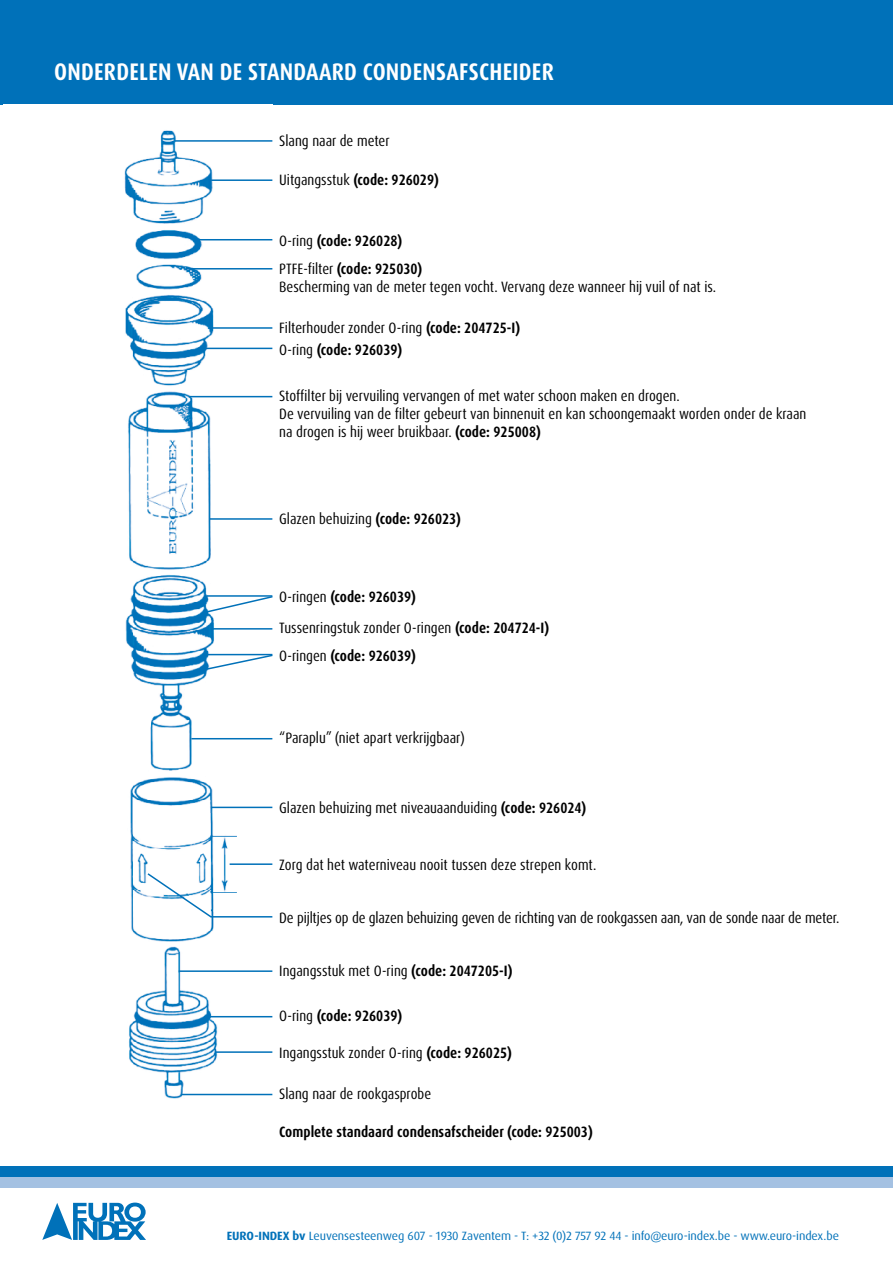
<style>
.page{position:relative;width:893px;height:1263px;background:#fff}
.page>*{position:absolute;margin:0;border:0;box-sizing:border-box;transform-origin:0 0}
.t1{font:700 condensed 24px "Dax Pro";letter-spacing:.01em;color:#fff}
.t2{font:condensed 15px/18px "Dax Pro";color:#000}
.t3{font:700 condensed 15px/28.8px "Dax Pro";color:#000}
.t4{font:12px "Dax Pro";letter-spacing:-.01em;color:#0071b9}
.s1{font-weight:400}
.s2{font-weight:700}
</style>
<div class="page">
<svg style="left:42px;top:1202px;width:104px;height:38px"></svg>
<div style="left:0;top:1166px;width:893px;height:10px;background:#0071b9"></div>
<div style="left:0;top:1176px;width:893px;height:11px;background:#a4c1e2"></div>
<div style="left:0;top:0;width:893px;height:104px;background:#0071b9"></div>
<img style="left:124px;top:130px;width:148px;height:969px">
<hr style="left:175px;top:140px;width:97px;height:2px;background:#0071b9">
<hr style="left:211px;top:179px;width:61px;height:2px;background:#0071b9">
<hr style="left:195px;top:239px;width:77px;height:1px;background:#0071b9">
<hr style="left:186px;top:268px;width:86px;height:1px;background:#0071b9">
<hr style="left:211px;top:327px;width:61px;height:2px;background:#0071b9">
<hr style="left:204px;top:348px;width:68px;height:1px;background:#0071b9">
<hr style="left:189px;top:396px;width:83px;height:1px;background:#0071b9">
<hr style="left:210px;top:518px;width:62px;height:2px;background:#0071b9">
<hr style="left:191px;top:738px;width:81px;height:1px;background:#0071b9">
<hr style="left:179px;top:970px;width:93px;height:2px;background:#0071b9">
<hr style="left:182px;top:1094px;width:90px;height:1px;background:#0071b9">
<hr style="left:204px;top:1016px;width:68px;height:1px;background:#0071b9">
<hr style="left:215px;top:1051px;width:57px;height:2px;background:#0071b9">
<hr style="left:211px;top:807px;width:61px;height:1px;background:#0071b9">
<svg style="left:146px;top:872px;width:127px;height:46px"></svg>
<hr style="left:230px;top:863px;width:42px;height:2px;background:#0071b9">
<hr style="left:211px;top:628px;width:61px;height:2px;background:#0071b9">
<svg style="left:205px;top:595px;width:68px;height:19px"></svg>
<svg style="left:203px;top:653px;width:70px;height:18px"></svg>
<h1 class="t1" style="left:54px;top:56px;width:501px">ONDERDELEN VAN DE STANDAARD CONDENSAFSCHEIDER</h1>
<p class="t2" style="left:279px;top:132px;width:112px">Slang naar de meter</p>
<p class="t3" style="left:279px;top:166px;width:161px"><span class="s1">Uitgangsstuk</span> (code: 926029)</p>
<p class="t3" style="left:279px;top:226px;width:145px"><span class="s1">O-ring</span> (code: 926028)<br><span class="s1">PTFE-filter</span> (code: 925030)</p>
<p class="t2" style="left:279px;top:278px;width:439px">Bescherming van de meter tegen vocht. Vervang deze wanneer hij vuil of nat is.</p>
<p class="t2" style="left:279px;top:317px;width:242px;line-height:21.9px">Filterhouder zonder O-ring <span class="s2">(code: 204725-I)<br></span>O-ring <span class="s2">(code: 926039)</span></p>
<p class="t2" style="left:279px;top:387px;width:529px">Stoffilter bij vervuiling vervangen of met water schoon maken en drogen.<br>De vervuiling van de filter gebeurt van binnenuit en kan schoongemaakt worden onder de kraan na drogen is hij weer bruikbaar. <span class="s2">(code: 925008)</span></p>
<p class="t2" style="left:279px;top:510px;width:183px">Glazen behuizing <span class="s2">(code: 926023)</span></p>
<p class="t3" style="left:279px;top:582px;width:138px"><span class="s1">O-ringen</span> (code: 926039)</p>
<p class="t2" style="left:279px;top:619px;width:271px">Tussenringstuk zonder O-ringen <span class="s2">(code: 204724-I)</span></p>
<p class="t3" style="left:279px;top:641px;width:138px"><span class="s1">O-ringen</span> (code: 926039)</p>
<p class="t2" style="left:279px;top:729px;width:187px">“Paraplu” (niet apart verkrijgbaar)</p>
<p class="t2" style="left:279px;top:799px;width:309px">Glazen behuizing met niveauaanduiding <span class="s2">(code: 926024)</span></p>
<p class="t2" style="left:279px;top:855px;width:319px">Zorg dat het waterniveau nooit tussen deze strepen komt.</p>
<p class="t2" style="left:279px;top:908px;width:562px">De pijltjes op de glazen behuizing geven de richting van de rookgassen aan, van de sonde naar de meter.</p>
<p class="t2" style="left:279px;top:962px;width:235px">Ingangsstuk met O-ring <span class="s2">(code: 2047205-I)</span></p>
<p class="t3" style="left:279px;top:1001px;width:125px"><span class="s1">O-ring</span> (code: 926039)</p>
<p class="t2" style="left:279px;top:1044px;width:234px">Ingangsstuk zonder O-ring <span class="s2">(code: 926025)</span></p>
<p class="t2" style="left:279px;top:1085px;width:153px">Slang naar de rookgasprobe</p>
<p class="t3" style="left:279px;top:1117px;width:315px">Complete standaard condensafscheider (code: 925003)</p>
<p class="t4" style="left:227px;top:1228px;width:614px"><span class="s2">EURO-INDEX bv</span> Leuvensesteenweg 607 - 1930 Zaventem - T: +32 (0)2 757 92 44 - info@euro-index.be - www.euro-index.be</p>
</div>
